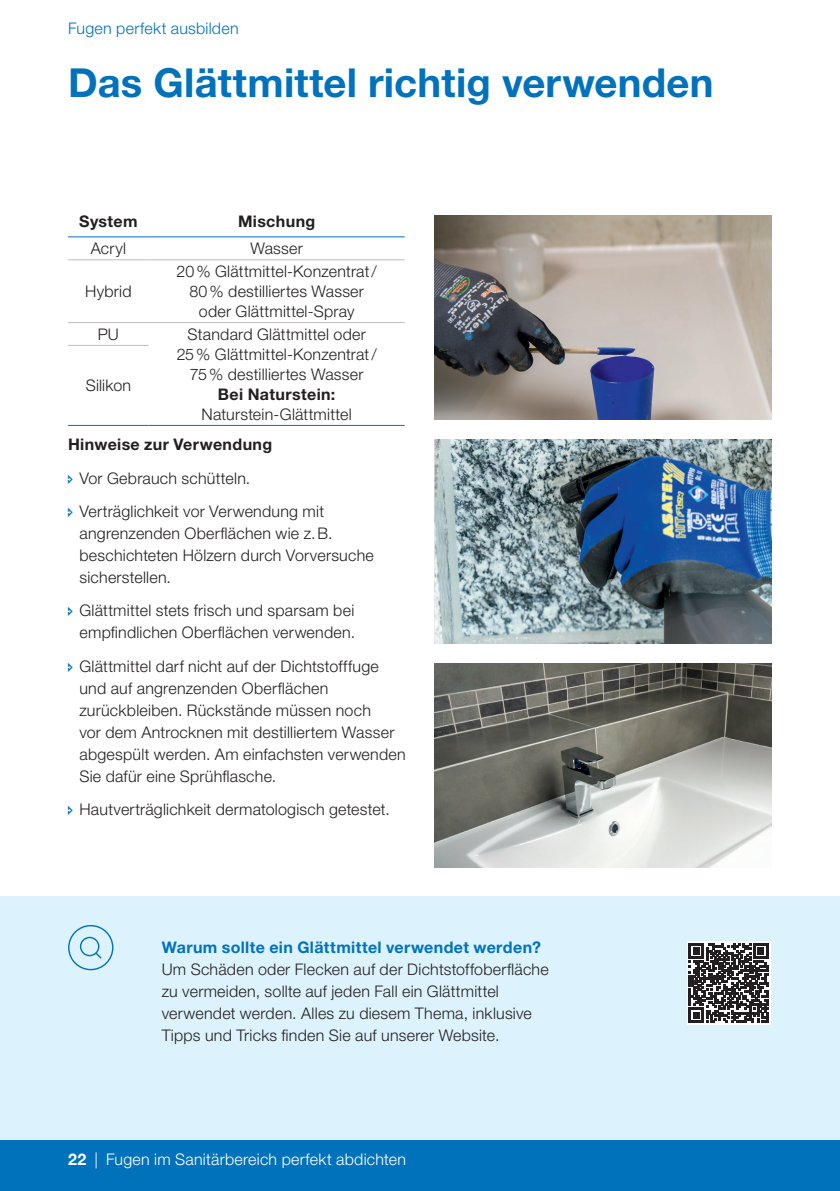
<style>
.page{position:relative;width:840px;height:1191px;background:#fff}
.page>*{position:absolute;margin:0;border:0;box-sizing:border-box;transform-origin:0 0}
.t1{font:700 40px "Helvetica Neue LT Pro";letter-spacing:.005em;color:#0072bc}
.t2{font:300 16px/22px "Helvetica Neue LT Pro";letter-spacing:.015em;color:#231f20}
.t3{font:700 16px "Helvetica Neue LT Pro";letter-spacing:.02em;color:#231f20}
.t4{font:700 16px "Helvetica Neue LT Pro";letter-spacing:.025em;color:#0072bc}
.t5{font:300 16px "Helvetica Neue LT Pro";letter-spacing:.015em;color:#fff}
.t6{font:300 16px "Helvetica Neue LT Pro";letter-spacing:.015em;color:#0072bc}
.s1{font-weight:700}
</style>
<div class="page">
<div style="left:0;top:1140px;width:839px;height:51px;background:#0072bc"></div>
<div style="left:0;top:896px;width:839px;height:244px;background:#dcf2fc"></div>
<div style="left:80px;top:936px;width:19px;height:20px;border:1px solid #0072bc;border-radius:50%"></div>
<svg style="left:94px;top:951px;width:8px;height:8px"></svg>
<div style="left:68px;top:925px;width:45px;height:45px;border:1px solid #0072bc;border-radius:50%"></div>
<hr style="left:68px;top:259px;width:81px;height:1px;background:#bcbdc0">
<hr style="left:149px;top:259px;width:255px;height:1px;background:#bcbdc0">
<hr style="left:68px;top:345px;width:81px;height:1px;background:#bcbdc0">
<hr style="left:68px;top:322px;width:81px;height:1px;background:#bcbdc0">
<hr style="left:149px;top:322px;width:255px;height:1px;background:#bcbdc0">
<hr style="left:68px;top:236px;width:81px;height:1px;background:#0072bc">
<hr style="left:149px;top:236px;width:255px;height:1px;background:#0072bc">
<hr style="left:149px;top:425px;width:255px;height:1px;background:#0072bc">
<hr style="left:68px;top:425px;width:81px;height:1px;background:#0072bc">
<svg style="left:687px;top:941px;width:83px;height:84px"></svg>
<svg style="left:688px;top:943px;width:79px;height:79px;background:#636161"></svg>
<img style="left:434px;top:215px;width:337px;height:205px">
<img style="left:434px;top:439px;width:337px;height:204px">
<img style="left:434px;top:663px;width:337px;height:204px">
<p class="t6" style="left:68px;top:19px;width:172px">Fugen perfekt ausbilden</p>
<h1 class="t1" style="left:68px;top:58px;width:646px">Das Glättmittel richtig verwenden</h1>
<p class="t3" style="left:79px;top:211px;width:60px">System</p>
<p class="t3" style="left:238px;top:211px;width:79px">Mischung</p>
<p class="t2" style="left:91px;top:237px;width:37px">Acryl</p>
<p class="t2" style="left:250px;top:237px;width:54px">Wasser</p>
<p class="t2" style="left:85px;top:280px;width:48px">Hybrid</p>
<p class="t2" style="left:176px;top:261px;width:202px;line-height:20px;text-align:center">20% Glättmittel-Konzentrat/<br>80% destilliertes Wasser oder Glättmittel-Spray</p>
<p class="t2" style="left:98px;top:323px;width:23px">PU</p>
<p class="t2" style="left:176px;top:324px;width:201px;line-height:20px;text-align:center">Standard Glättmittel oder<br>25% Glättmittel-Konzentrat/<br>75% destilliertes Wasser</p>
<p class="t3" style="left:218px;top:384px;width:119px">Bei Naturstein:</p>
<p class="t2" style="left:201px;top:403px;width:152px">Naturstein-Glättmittel</p>
<p class="t2" style="left:86px;top:374px;width:47px">Silikon</p>
<p class="t3" style="left:68px;top:435px;width:205px">Hinweise zur Verwendung</p>
<p class="t2" style="left:79px;top:461px;width:246px;line-height:33.4px">Vor Gebrauch schütteln.<br>Verträglichkeit vor Verwendung mit</p>
<p class="t2" style="left:79px;top:522px;width:296px">angrenzenden Oberflächen wie z.B. beschichteten Hölzern durch Vorversuche sicherstellen.</p>
<p class="t2" style="left:79px;top:599px;width:277px">Glättmittel stets frisch und sparsam bei empfindlichen Oberflächen verwenden.</p>
<p class="t2" style="left:79px;top:655px;width:327px">Glättmittel darf nicht auf der Dichtstofffuge und auf angrenzenden Oberflächen zurückbleiben. Rückstände müssen noch<br>vor dem Antrocknen mit destilliertem Wasser abgespült werden. Am einfachsten verwenden Sie dafür eine Sprühflasche.</p>
<p class="t2" style="left:79px;top:798px;width:312px">Hautverträglichkeit dermatologisch getestet.</p>
<p class="t4" style="left:162px;top:937px;width:380px">Warum sollte ein Glättmittel verwendet werden?</p>
<p class="t2" style="left:162px;top:958px;width:388px">Um Schäden oder Flecken auf der Dichtstoffoberfläche zu vermeiden, sollte auf jeden Fall ein Glättmittel verwendet werden. Alles zu diesem Thema, inklusive Tipps und Tricks finden Sie auf unserer Website.</p>
<p class="t5" style="left:68px;top:1150px;width:339px"><span class="s1">22</span> | Fugen im Sanitärbereich perfekt abdichten</p>
</div>
